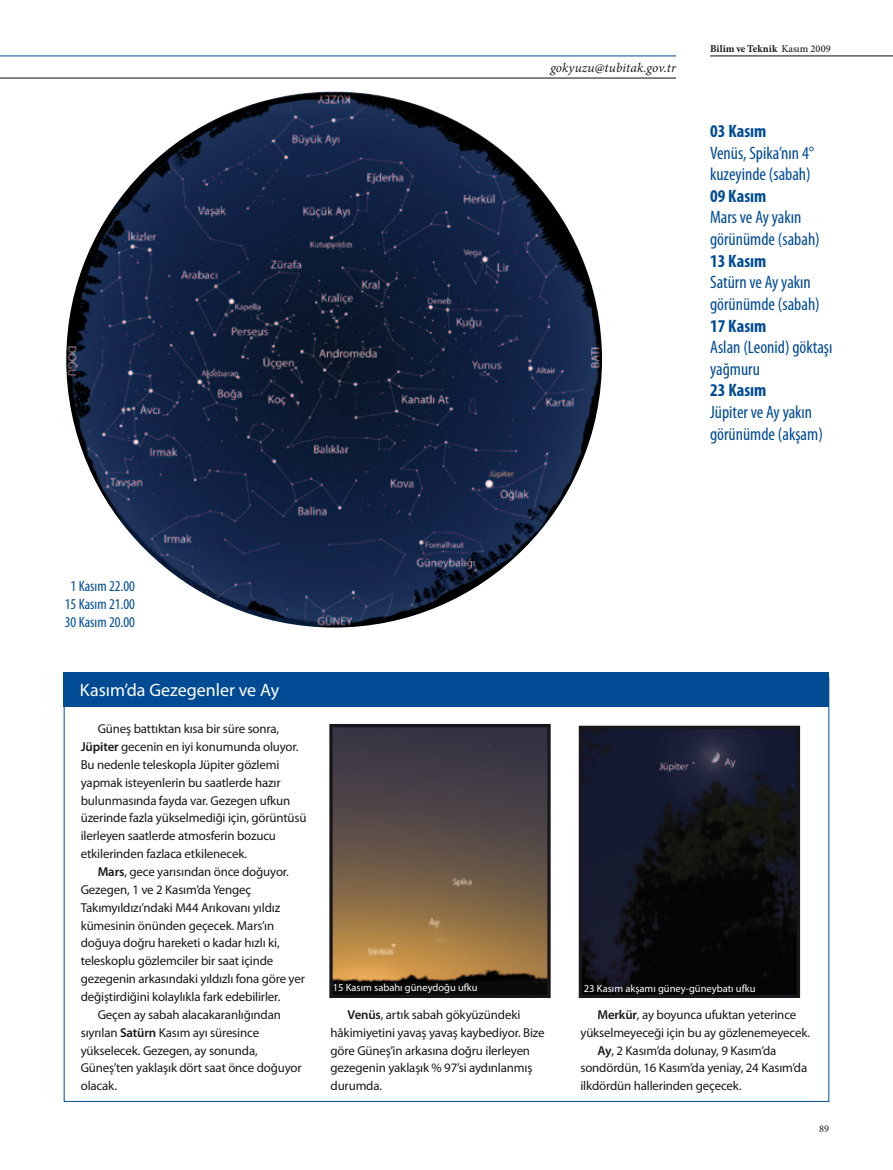
<style>
.page{position:relative;width:893px;height:1170px;background:#fff}
.page>*{position:absolute;margin:0;border:0;box-sizing:border-box;transform-origin:0 0}
.t1{font:condensed 18px/21.6px "Myriad Pro";color:#004b94}
.t2{font:700 condensed 18px "Myriad Pro";color:#004b94}
.t3{font:18px "Myriad Pro";color:#fff}
.t4{font:condensed 15px/18px "Myriad Pro";color:#004b94;text-align:center}
.t5{font:italic 13.2px "Minion Pro";letter-spacing:.01em;color:#1a171c}
.t6{font:12.9px/17.9px "Myriad Pro";letter-spacing:-.01em;color:#1a171c}
.t7{font:10.5px "Myriad Pro";color:#fff}
.t8{font:700 10.35px "Minion Pro";letter-spacing:.005em;color:#1a171c}
.t9{font:10.35px "Minion Pro";color:#1a171c}
.s1{font-weight:500}
.s2{font-weight:600}
</style>
<div class="page">
<hr style="left:0;top:78px;width:676px;height:1px;background:#070c12">
<hr style="left:0;top:56px;width:676px;height:1px;background:#004b94">
<hr style="left:710px;top:56px;width:183px;height:1px;background:#070c12">
<img style="left:66px;top:91px;width:536px;height:536px;border-radius:268px">
<div style="left:64px;top:672px;width:765px;height:34px;background:#004b94"></div>
<img style="left:333px;top:728px;width:214px;height:265px">
<div style="left:329px;top:724px;width:222px;height:273px;border:3px solid #1a171c"></div>
<img style="left:583px;top:729px;width:213px;height:264px">
<div style="left:579px;top:725px;width:221px;height:272px;border:3px solid #1a171c"></div>
<p class="t5" style="left:550px;top:58px;width:127px">gokyuzu@tubitak.gov.tr</p>
<p class="t8" style="left:710px;top:41px;width:122px">Bilim ve Teknik <span class="s1">Kasım 2009</span></p>
<h1 class="t2" style="left:710px;top:120px;width:58px">03 Kasım</h1>
<h1 class="t1" style="left:710px;top:142px;width:105px">Venüs, Spika’nın 4° kuzeyinde (sabah)</h1>
<h1 class="t2" style="left:710px;top:184px;width:58px">09 Kasım</h1>
<h1 class="t1" style="left:710px;top:206px;width:111px">Mars ve Ay yakın görünümde (sabah)</h1>
<h1 class="t2" style="left:710px;top:249px;width:58px">13 Kasım</h1>
<h1 class="t1" style="left:710px;top:271px;width:111px">Satürn ve Ay yakın görünümde (sabah)</h1>
<h1 class="t2" style="left:710px;top:314px;width:58px">17 Kasım</h1>
<h1 class="t1" style="left:710px;top:336px;width:124px">Aslan (Leonid) göktaşı yağmuru</h1>
<h1 class="t2" style="left:710px;top:379px;width:58px">23 Kasım</h1>
<h1 class="t1" style="left:710px;top:401px;width:114px">Jüpiter ve Ay yakın görünümde (akşam)</h1>
<p class="t4" style="left:65px;top:576px;width:72px">1 Kasım 22.00<br>15 Kasım 21.00<br>30 Kasım 20.00</p>
<h1 class="t3" style="left:80px;top:679px;width:201px">Kasım’da Gezegenler ve Ay</h1>
<p class="t6" style="left:81px;top:719px;width:227px;text-indent:17px">Güneş battıktan kısa bir süre sonra, <span class="s2">Jüpiter</span> gecenin en iyi konumunda oluyor.<br>Bu nedenle teleskopla Jüpiter gözlemi yapmak isteyenlerin bu saatlerde hazır bulunmasında fayda var. Gezegen ufkun üzerinde fazla yükselmediği için, görüntüsü ilerleyen saatlerde atmosferin bozucu etkilerinden fazlaca etkilenecek.</p>
<p class="t6" style="left:98px;top:862px;width:193px"><span class="s2">Mars</span>, gece yarısından önce doğuyor.</p>
<p class="t6" style="left:81px;top:880px;width:172px">Gezegen, 1 ve 2 Kasım’da Yengeç</p>
<p class="t6" style="left:81px;top:898px;width:201px">Takımyıldızı’ndaki M44 Arıkovanı yıldız</p>
<p class="t6" style="left:81px;top:916px;width:195px">kümesinin önünden geçecek. Mars’ın</p>
<p class="t6" style="left:81px;top:933px;width:201px">doğuya doğru hareketi o kadar hızlı ki,</p>
<p class="t6" style="left:81px;top:951px;width:194px">teleskoplu gözlemciler bir saat içinde</p>
<p class="t6" style="left:81px;top:969px;width:226px">gezegenin arkasındaki yıldızlı fona göre yer</p>
<p class="t6" style="left:81px;top:987px;width:201px">değiştirdiğini kolaylıkla fark edebilirler.</p>
<p class="t6" style="left:98px;top:1005px;width:185px">Geçen ay sabah alacakaranlığından</p>
<p class="t6" style="left:81px;top:1023px;width:180px">sıyrılan <span class="s2">Satürn</span> Kasım ayı süresince</p>
<p class="t6" style="left:81px;top:1041px;width:179px">yükselecek. Gezegen, ay sonunda,</p>
<p class="t6" style="left:81px;top:1058px;width:222px">Güneş’ten yaklaşık dört saat önce doğuyor</p>
<p class="t6" style="left:81px;top:1076px;width:38px">olacak.</p>
<p class="t7" style="left:333px;top:980px;width:147px">15 Kasım sabahı güneydoğu ufku</p>
<p class="t7" style="left:584px;top:981px;width:173px">23 Kasım akşamı güney-güneybatı ufku</p>
<p class="t6" style="left:331px;top:1005px;width:216px;text-indent:17px"><span class="s2">Venüs</span>, artık sabah gökyüzündeki hâkimiyetini yavaş yavaş kaybediyor. Bize göre Güneş’in arkasına doğru ilerleyen gezegenin yaklaşık % 97’si aydınlanmış durumda.</p>
<p class="t6" style="left:597px;top:1005px;width:200px"><span class="s2">Merkür</span>, ay boyunca ufuktan yeterince</p>
<p class="t6" style="left:580px;top:1023px;width:231px">yükselmeyeceği için bu ay gözlenemeyecek.</p>
<p class="t6" style="left:597px;top:1041px;width:180px"><span class="s2">Ay</span>, 2 Kasım’da dolunay, 9 Kasım’da</p>
<p class="t6" style="left:580px;top:1058px;width:228px">sondördün, 16 Kasım’da yeniay, 24 Kasım’da</p>
<p class="t6" style="left:580px;top:1076px;width:163px">ilkdördün hallerinden geçecek.</p>
<p class="t9" style="left:819px;top:1121px;width:11px">89</p>
</div>
